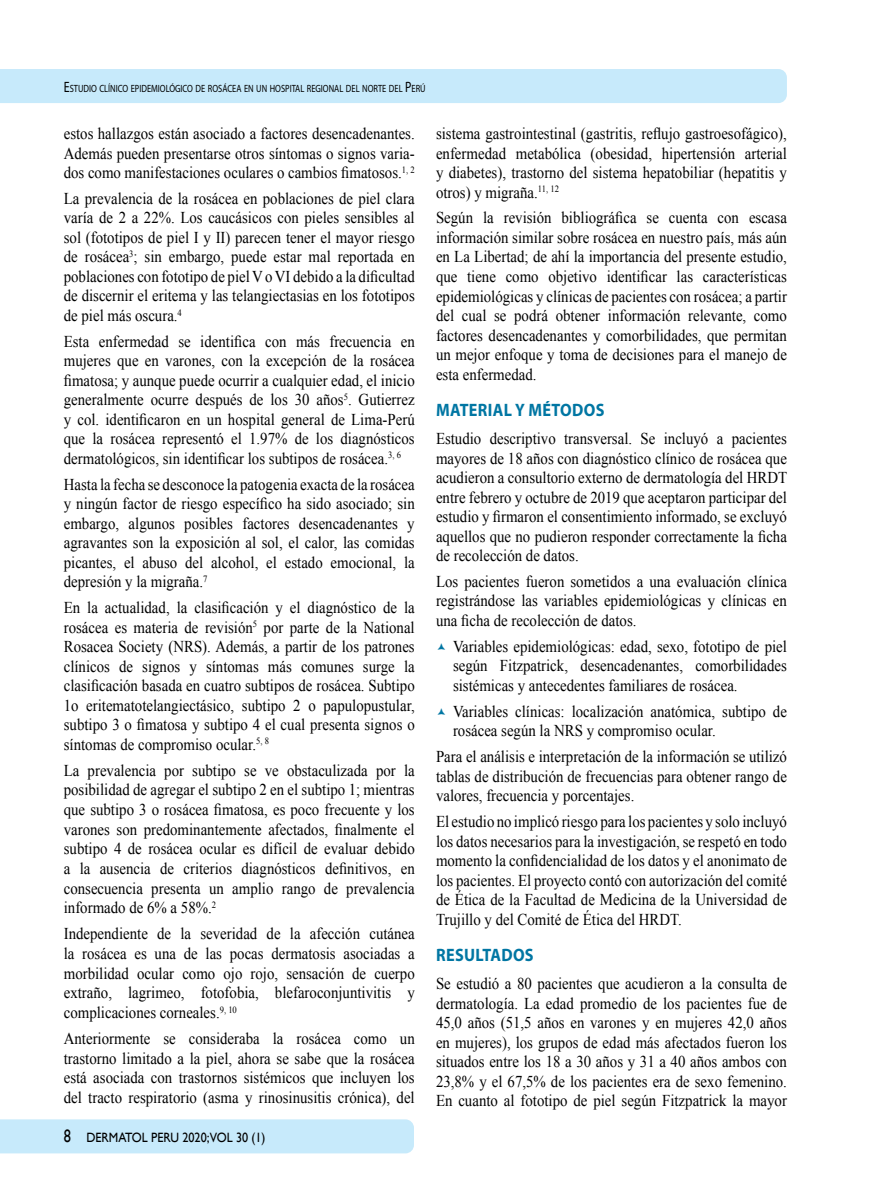
<style>
.page{position:relative;width:872px;height:1191px;background:#fff}
.page>*{position:absolute;margin:0;border:0;box-sizing:border-box;transform-origin:0 0}
.t1{font:700 18px "Myriad Pro";letter-spacing:.02em;color:#0076a3;scale:.9 1}
.t2{font:16.5px/19.5px "Times New Roman";color:#000;text-align:justify;scale:.9 1}
.t3{font:13.5px "Gill Sans";color:#000;scale:.9 1}
.t4{font:10.5px "Myriad Pro";color:#000;scale:.8 1}
.s1{font-size:15px}
.s2{font-size:18px}
</style>
<div class="page">
<div style="left:0;top:69px;width:787px;height:34px;background:#c7eafb"></div>
<div style="left:0;top:1119px;width:414px;height:34px;background:#c7eafb"></div>
<p class="t4" style="left:64px;top:82px;width:454px"><span class="s1">E</span>STUDIO CLÍNICO EPIDEMIOLÓGICO DE ROSÁCEA EN UN HOSPITAL REGIONAL DEL NORTE DEL <span class="s1">P</span>ERÚ</p>
<p class="t2" style="left:64px;top:123px;width:391px">estos hallazgos están asociado a factores desencadenantes.<br>Además pueden presentarse otros síntomas o signos varia&shy;dos como manifestaciones oculares o cambios fimatosos.<sup>1,</sup> <sup>2</sup></p>
<p class="t2" style="left:64px;top:188px;width:391px">La prevalencia de la rosácea en poblaciones de piel clara varía de 2 a 22%. Los caucásicos con pieles sensibles al sol (fototipos de piel I y II) parecen tener el mayor riesgo de rosácea<sup>3</sup>; sin embargo, puede estar mal reportada en poblaciones con fototipo de piel V o VI debido a la dificultad de discernir el eritema y las telangiectasias en los fototipos de piel más oscura.<sup>4</sup></p>
<p class="t2" style="left:64px;top:331px;width:391px">Esta enfermedad se identifica con más frecuencia en mujeres que en varones, con la excepción de la rosácea fimatosa; y aunque puede ocurrir a cualquier edad, el inicio generalmente ocurre después de los 30 años<sup>5</sup>. Gutierrez y col. identificaron en un hospital general de Lima-Perú que la rosácea representó el 1.97% de los diagnósticos dermatológicos, sin identificar los subtipos de rosácea.<sup>3,</sup> <sup>6</sup></p>
<p class="t2" style="left:64px;top:474px;width:391px">Hasta la fecha se desconoce la patogenia exacta de la rosácea y ningún factor de riesgo específico ha sido asociado; sin embargo, algunos posibles factores desencadenantes y agravantes son la exposición al sol, el calor, las comidas picantes, el abuso del alcohol, el estado emocional, la depresión y la migraña.<sup>7</sup></p>
<p class="t2" style="left:64px;top:597px;width:391px">En la actualidad, la clasificación y el diagnóstico de la rosácea es materia de revisión<sup>5</sup> por parte de la National Rosacea Society (NRS). Además, a partir de los patrones clínicos de signos y síntomas más comunes surge la clasificación basada en cuatro subtipos de rosácea. Subtipo 1o eritematotelangiectásico, subtipo 2 o papulopustular, subtipo 3 o fimatosa y subtipo 4 el cual presenta signos o síntomas de compromiso ocular.<sup>5,</sup> <sup>8</sup></p>
<p class="t2" style="left:64px;top:760px;width:391px">La prevalencia por subtipo se ve obstaculizada por la posibilidad de agregar el subtipo 2 en el subtipo 1; mientras que subtipo 3 o rosácea fimatosa, es poco frecuente y los varones son predominantemente afectados, finalmente el subtipo 4 de rosácea ocular es difícil de evaluar debido a la ausencia de criterios diagnósticos definitivos, en consecuencia presenta un amplio rango de prevalencia informado de 6% a 58%.<sup>2</sup></p>
<p class="t2" style="left:64px;top:924px;width:391px">Independiente de la severidad de la afección cutánea la rosácea es una de las pocas dermatosis asociadas a morbilidad ocular como ojo rojo, sensación de cuerpo extraño, lagrimeo, fotofobia, blefaroconjuntivitis y complicaciones corneales.<sup>9,</sup> <sup>10</sup></p>
<p class="t2" style="left:64px;top:1028px;width:391px">Anteriormente se consideraba la rosácea como un trastorno limitado a la piel, ahora se sabe que la rosácea está asociada con trastornos sistémicos que incluyen los del tracto respiratorio (asma y rinosinusitis crónica), del</p>
<p class="t3" style="left:64px;top:1129px;width:226px"><span class="s2">8</span> DERMATOL PERU 2020;VOL 30 (1)</p>
<p class="t2" style="left:436px;top:123px;width:391px">sistema gastrointestinal (gastritis, reflujo gastroesofágico), enfermedad metabólica (obesidad, hipertensión arterial y diabetes), trastorno del sistema hepatobiliar (hepatitis y otros) y migraña.<sup>11,</sup> <sup>12</sup></p>
<p class="t2" style="left:436px;top:208px;width:391px">Según la revisión bibliográfica se cuenta con escasa información similar sobre rosácea en nuestro país, más aún en La Libertad; de ahí la importancia del presente estudio, que tiene como objetivo identificar las características epidemiológicas y clínicas de pacientes con rosácea; a partir del cual se podrá obtener información relevante, como factores desencadenantes y comorbilidades, que permitan un mejor enfoque y toma de decisiones para el manejo de esta enfermedad.</p>
<p class="t1" style="left:436px;top:398px;width:188px">MATERIAL Y MÉTODOS</p>
<p class="t2" style="left:436px;top:428px;width:392px">Estudio descriptivo transversal. Se incluyó a pacientes mayores de 18 años con diagnóstico clínico de rosácea que acudieron a consultorio externo de dermatología del HRDT entre febrero y octubre de 2019 que aceptaron participar del estudio y firmaron el consentimiento informado, se excluyó aquellos que no pudieron responder correctamente la ficha de recolección de datos.</p>
<p class="t2" style="left:436px;top:571px;width:391px">Los pacientes fueron sometidos a una evaluación clínica registrándose las variables epidemiológicas y clínicas en una ficha de recolección de datos.</p>
<p class="t2" style="left:453px;top:636px;width:372px">Variables epidemiológicas: edad, sexo, fototipo de piel según Fitzpatrick, desencadenantes, comorbilidades sistémicas y antecedentes familiares de rosácea.</p>
<p class="t2" style="left:453px;top:701px;width:372px">Variables clínicas: localización anatómica, subtipo de rosácea según la NRS y compromiso ocular.</p>
<p class="t2" style="left:436px;top:746px;width:391px">Para el análisis e interpretación de la información se utilizó tablas de distribución de frecuencias para obtener rango de valores, frecuencia y porcentajes.</p>
<p class="t2" style="left:436px;top:811px;width:391px">El estudio no implicó riesgo para los pacientes y solo incluyó los datos necesarios para la investigación, se respetó en todo momento la confidencialidad de los datos y el anonimato de los pacientes. El proyecto contó con autorización del comité de Ética de la Facultad de Medicina de la Universidad de Trujillo y del Comité de Ética del HRDT.</p>
<p class="t1" style="left:436px;top:943px;width:110px">RESULTADOS</p>
<p class="t2" style="left:436px;top:973px;width:391px">Se estudió a 80 pacientes que acudieron a la consulta de dermatología. La edad promedio de los pacientes fue de 45,0 años (51,5 años en varones y en mujeres 42,0 años en mujeres), los grupos de edad más afectados fueron los situados entre los 18 a 30 años y 31 a 40 años ambos con 23,8% y el 67,5% de los pacientes era de sexo femenino.<br>En cuanto al fototipo de piel según Fitzpatrick la mayor</p>
</div>
